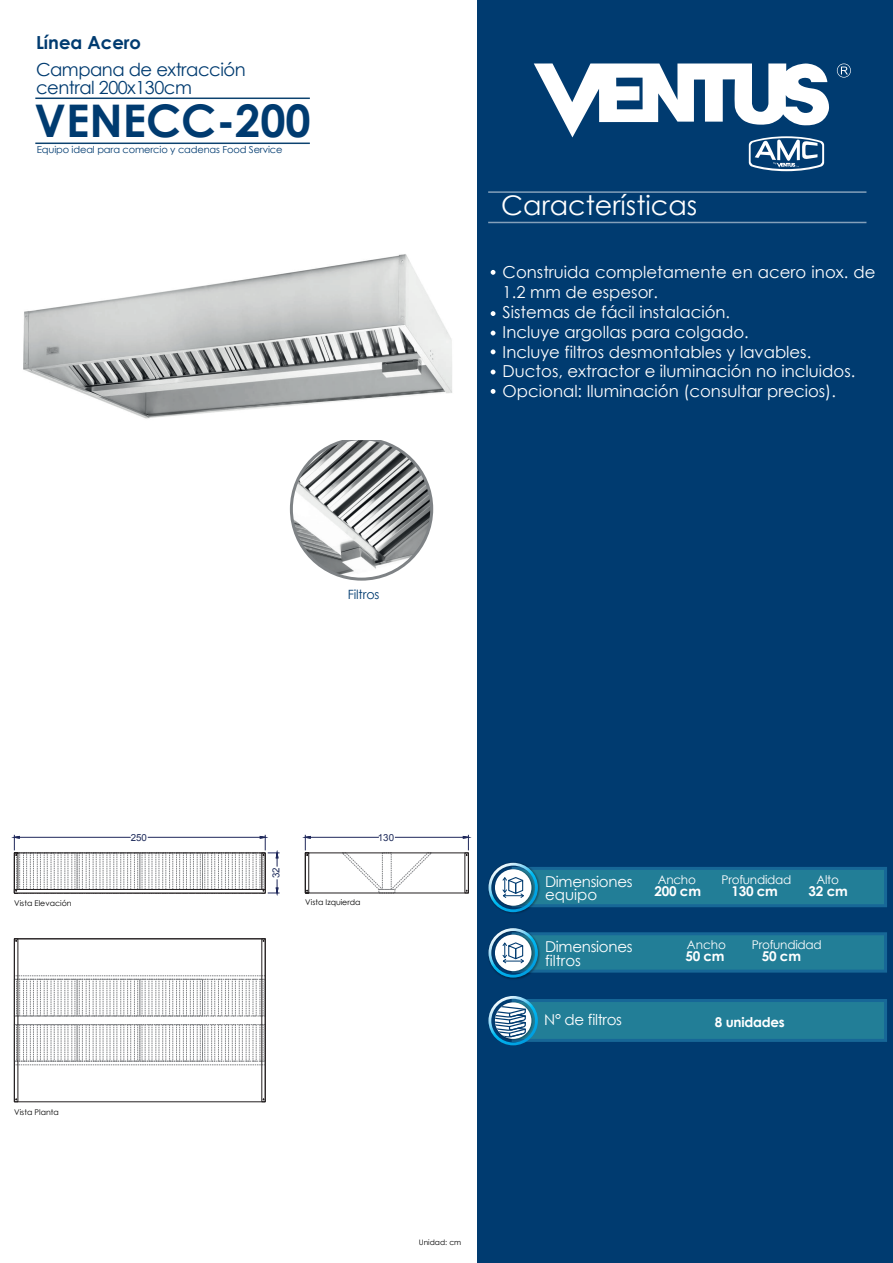
<style>
.page{position:relative;width:893px;height:1263px;background:#fff}
.page>*{position:absolute;margin:0;border:0;box-sizing:border-box;transform-origin:0 0}
.t1{font:700 45px "Century Gothic";color:#003b70}
.t2{font:27px "Century Gothic";color:#fff}
.t3{font:18px/18px "Century Gothic";letter-spacing:-.025em;color:#003b70}
.t4{font:700 18px "Century Gothic";color:#003b70}
.t5{font:16.5px/19.8px "Century Gothic";color:#fff}
.t6{font:15px/13.5px "Century Gothic";letter-spacing:-.02em;color:#fff}
.t7{font:700 13.5px "Century Gothic";letter-spacing:-.02em;color:#fff}
.t8{font:12.75px "Century Gothic";letter-spacing:-.015em;color:#003b70}
.t9{font:12px "Century Gothic";letter-spacing:-.02em;color:#fff}
.t10{font:9.75px "Arial";color:#1d2a5a}
.t11{font:9.6px "Century Gothic";letter-spacing:-.015em;color:#003b70}
.t12{font:7.8px "Century Gothic";color:#000001}
.t13{font:7.5px "Century Gothic";color:#000001}
</style>
<div class="page">
<div style="left:477px;top:0;width:416px;height:1263px;background:#003b70"></div>
<svg style="left:837px;top:64px;width:14px;height:14px"></svg>
<svg style="left:491px;top:270px;width:4px;height:5px"></svg>
<svg style="left:491px;top:311px;width:4px;height:5px"></svg>
<svg style="left:491px;top:349px;width:4px;height:5px"></svg>
<svg style="left:491px;top:331px;width:4px;height:4px"></svg>
<svg style="left:491px;top:370px;width:4px;height:4px"></svg>
<svg style="left:491px;top:389px;width:4px;height:5px"></svg>
<hr style="left:488px;top:191px;width:378px;height:2px;background:#fff">
<hr style="left:488px;top:222px;width:378px;height:1px;background:#fff">
<hr style="left:35px;top:143px;width:275px;height:1px;background:#0c426f">
<hr style="left:35px;top:98px;width:275px;height:1px;background:#0c426f">
<div style="left:512px;top:932px;width:375px;height:41px;background:#227e97;border:3px solid #176797"></div>
<img style="left:504px;top:932px;width:37px;height:47px">
<svg style="left:488px;top:928px;width:50px;height:49px"></svg>
<div style="left:512px;top:867px;width:375px;height:40px;background:#227e97;border:3px solid #176797"></div>
<img style="left:506px;top:862px;width:35px;height:51px">
<svg style="left:488px;top:863px;width:50px;height:49px"></svg>
<div style="left:512px;top:999px;width:375px;height:43px;background:#227e97;border:3px solid #176797"></div>
<svg style="left:488px;top:996px;width:50px;height:49px"></svg>
<svg style="left:534px;top:63px;width:295px;height:108px"></svg>
<img style="left:291px;top:439px;width:141px;height:140px;border-radius:70px">
<div style="left:290px;top:437px;width:143px;height:144px;border:3px solid #7e8285;border-radius:50%"></div>
<img style="left:23px;top:254px;width:429px;height:185px">
<svg style="left:303px;top:835px;width:168px;height:58px"></svg>
<svg style="left:12px;top:835px;width:268px;height:61px"></svg>
<div style="left:246px;top:979px;width:3px;height:37px;border:1px dashed #818386"></div>
<div style="left:202px;top:1024px;width:63px;height:37px;border:1px dashed #818386"></div>
<div style="left:246px;top:1024px;width:3px;height:37px;border:1px dashed #818386"></div>
<div style="left:16px;top:979px;width:4px;height:37px;border:1px dashed #818386"></div>
<div style="left:23px;top:979px;width:4px;height:37px;border:1px dashed #818386"></div>
<div style="left:30px;top:979px;width:4px;height:37px;border:1px dashed #818386"></div>
<svg style="left:18px;top:975px;width:246px;height:5px"></svg>
<svg style="left:18px;top:1016px;width:184px;height:1px"></svg>
<div style="left:14px;top:979px;width:63px;height:37px;border:1px dashed #818386"></div>
<div style="left:37px;top:979px;width:4px;height:37px;border:1px dashed #818386"></div>
<div style="left:44px;top:979px;width:3px;height:37px;border:1px dashed #818386"></div>
<div style="left:72px;top:979px;width:3px;height:37px;border:1px dashed #818386"></div>
<div style="left:77px;top:979px;width:63px;height:37px;border:1px dashed #818386"></div>
<div style="left:79px;top:979px;width:4px;height:37px;border:1px dashed #818386"></div>
<div style="left:86px;top:979px;width:4px;height:37px;border:1px dashed #818386"></div>
<div style="left:93px;top:979px;width:3px;height:37px;border:1px dashed #818386"></div>
<div style="left:114px;top:979px;width:3px;height:37px;border:1px dashed #818386"></div>
<div style="left:121px;top:979px;width:3px;height:37px;border:1px dashed #818386"></div>
<div style="left:127px;top:979px;width:4px;height:37px;border:1px dashed #818386"></div>
<div style="left:134px;top:979px;width:4px;height:37px;border:1px dashed #818386"></div>
<div style="left:140px;top:979px;width:63px;height:37px;border:1px dashed #818386"></div>
<div style="left:163px;top:979px;width:3px;height:37px;border:1px dashed #818386"></div>
<div style="left:169px;top:979px;width:4px;height:37px;border:1px dashed #818386"></div>
<div style="left:176px;top:979px;width:4px;height:37px;border:1px dashed #818386"></div>
<div style="left:183px;top:979px;width:4px;height:37px;border:1px dashed #818386"></div>
<div style="left:190px;top:979px;width:4px;height:37px;border:1px dashed #818386"></div>
<div style="left:197px;top:979px;width:3px;height:37px;border:1px dashed #818386"></div>
<svg style="left:18px;top:1061px;width:246px;height:4px"></svg>
<div style="left:14px;top:1024px;width:63px;height:37px;border:1px dashed #818386"></div>
<div style="left:16px;top:1024px;width:4px;height:37px;border:1px dashed #818386"></div>
<div style="left:23px;top:1024px;width:4px;height:37px;border:1px dashed #818386"></div>
<div style="left:30px;top:1024px;width:4px;height:37px;border:1px dashed #818386"></div>
<div style="left:37px;top:1024px;width:4px;height:37px;border:1px dashed #818386"></div>
<div style="left:44px;top:1024px;width:3px;height:37px;border:1px dashed #818386"></div>
<div style="left:72px;top:1024px;width:3px;height:37px;border:1px dashed #818386"></div>
<div style="left:77px;top:1024px;width:63px;height:37px;border:1px dashed #818386"></div>
<div style="left:79px;top:1024px;width:4px;height:37px;border:1px dashed #818386"></div>
<div style="left:86px;top:1024px;width:4px;height:37px;border:1px dashed #818386"></div>
<div style="left:93px;top:1024px;width:3px;height:37px;border:1px dashed #818386"></div>
<div style="left:114px;top:1024px;width:3px;height:37px;border:1px dashed #818386"></div>
<div style="left:121px;top:1024px;width:3px;height:37px;border:1px dashed #818386"></div>
<div style="left:127px;top:1024px;width:4px;height:37px;border:1px dashed #818386"></div>
<div style="left:134px;top:1024px;width:4px;height:37px;border:1px dashed #818386"></div>
<div style="left:140px;top:1024px;width:63px;height:37px;border:1px dashed #818386"></div>
<div style="left:163px;top:1024px;width:3px;height:37px;border:1px dashed #818386"></div>
<div style="left:169px;top:1024px;width:4px;height:37px;border:1px dashed #818386"></div>
<div style="left:176px;top:1024px;width:4px;height:37px;border:1px dashed #818386"></div>
<div style="left:183px;top:1024px;width:4px;height:37px;border:1px dashed #818386"></div>
<div style="left:190px;top:1024px;width:4px;height:37px;border:1px dashed #818386"></div>
<div style="left:197px;top:1024px;width:3px;height:37px;border:1px dashed #818386"></div>
<div style="left:14px;top:938px;width:4px;height:164px;border:1px solid #231f20"></div>
<div style="left:261px;top:938px;width:5px;height:164px;border:1px solid #231f20"></div>
<hr style="left:14px;top:938px;width:251px;height:1px;background:#231f20">
<div style="left:211px;top:979px;width:4px;height:37px;border:1px dashed #818386"></div>
<div style="left:218px;top:979px;width:4px;height:37px;border:1px dashed #818386"></div>
<div style="left:225px;top:979px;width:4px;height:37px;border:1px dashed #818386"></div>
<div style="left:232px;top:979px;width:4px;height:37px;border:1px dashed #818386"></div>
<div style="left:239px;top:979px;width:4px;height:37px;border:1px dashed #818386"></div>
<div style="left:211px;top:1024px;width:4px;height:37px;border:1px dashed #818386"></div>
<div style="left:218px;top:1024px;width:4px;height:37px;border:1px dashed #818386"></div>
<div style="left:225px;top:1024px;width:4px;height:37px;border:1px dashed #818386"></div>
<div style="left:232px;top:1024px;width:4px;height:37px;border:1px dashed #818386"></div>
<div style="left:239px;top:1024px;width:4px;height:37px;border:1px dashed #818386"></div>
<p class="t4" style="left:36px;top:29px;width:107px">Línea Acero</p>
<p class="t3" style="left:36px;top:60px;width:211px">Campana de extracción central 200x130cm</p>
<h1 class="t1" style="left:35px;top:87px;width:278px">VENECC-200</h1>
<p class="t11" style="left:37px;top:143px;width:247px">Equipo ideal para comercio y cadenas Food Service</p>
<p class="t8" style="left:348px;top:586px;width:33px">Filtros</p>
<h2 class="t2" style="left:501px;top:187px;width:198px">Características</h2>
<p class="t5" style="left:503px;top:262px;width:374px">Construida completamente en acero inox. de 1.2 mm de espesor.<br>Sistemas de fácil instalación.<br>Incluye argollas para colgado.<br>Incluye filtros desmontables y lavables.<br>Ductos, extractor e iluminación no incluidos.<br>Opcional: Iluminación (consultar precios).</p>
<p class="t12" style="left:14px;top:897px;width:59px">Vista Elevación</p>
<p class="t10" style="left:131px;top:831px;width:18px">250</p>
<p class="t10" style="left:378px;top:831px;width:18px">130</p>
<p class="t10" style="left:270px;top:878px;width:12px;rotate:-90deg">32</p>
<p class="t12" style="left:305px;top:897px;width:57px">Vista Izquierda</p>
<p class="t12" style="left:14px;top:1107px;width:46px">Vista Planta</p>
<p class="t13" style="left:419px;top:1237px;width:44px">Unidad: cm</p>
<p class="t9" style="left:658px;top:871px;width:40px">Ancho</p>
<p class="t9" style="left:721px;top:871px;width:71px">Profundidad</p>
<p class="t9" style="left:816px;top:871px;width:24px">Alto</p>
<p class="t7" style="left:731px;top:880px;width:48px">130 cm</p>
<p class="t6" style="left:545px;top:874px;width:89px">Dimensiones equipo</p>
<p class="t7" style="left:655px;top:880px;width:48px">200 cm</p>
<p class="t7" style="left:809px;top:880px;width:41px">32 cm</p>
<p class="t6" style="left:545px;top:939px;width:89px">Dimensiones filtros</p>
<p class="t9" style="left:687px;top:937px;width:41px">Ancho</p>
<p class="t7" style="left:685px;top:946px;width:41px">50 cm</p>
<p class="t9" style="left:752px;top:937px;width:71px">Profundidad</p>
<p class="t7" style="left:762px;top:946px;width:41px">50 cm</p>
<p class="t6" style="left:544px;top:1012px;width:79px">N° de filtros</p>
<p class="t7" style="left:715px;top:1011px;width:71px">8 unidades</p>
</div>
